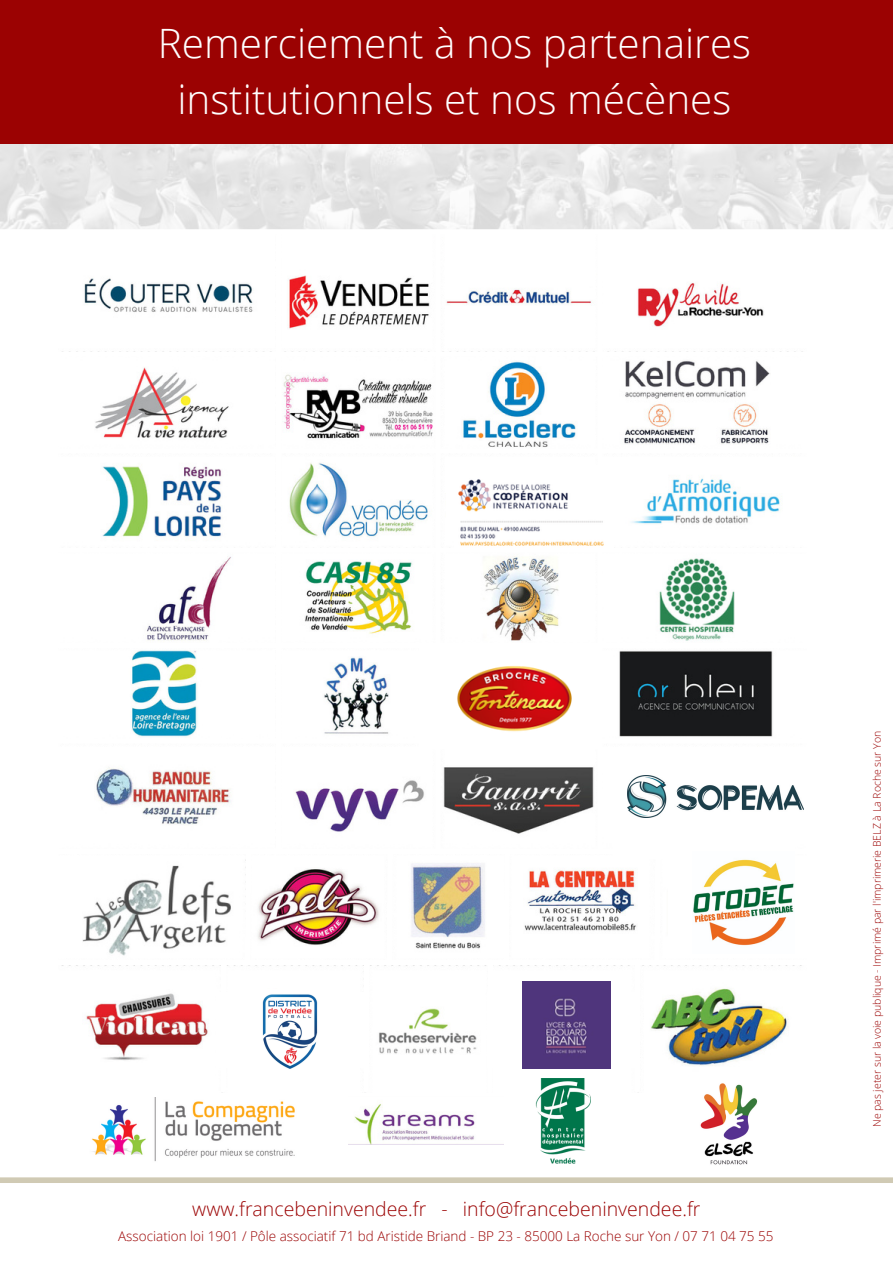
<style>
.page{position:relative;width:893px;height:1264px;background:#fff}
.page>*{position:absolute;margin:0;border:0;box-sizing:border-box;transform-origin:0 0}
.t1{font:300 40.5px/56.2px "Open Sans";color:#fff;text-align:center}
.t2{font:300 19.5px "Open Sans";color:#9b0202}
.t3{font:300 13.5px "Open Sans";color:#9b0202}
.t4{font:300 10.5px "Open Sans";color:#9b0202}
</style>
<div class="page">
<img style="left:0;top:143px;width:892px;height:86px">
<div style="left:0;top:0;width:892px;height:143px;background:#9b0202"></div>
<div style="left:0;top:1177px;width:892px;height:5px;background:#d0cab4"></div>
<img style="left:61px;top:275px;width:743px;height:794px">
<div style="left:6px;top:959px;width:886px;height:6px;background:#fff"></div>
<div style="left:3px;top:848px;width:889px;height:6px;background:#fff"></div>
<div style="left:0;top:738px;width:892px;height:5px;background:#fff"></div>
<div style="left:0;top:642px;width:889px;height:6px;background:#fff"></div>
<div style="left:0;top:448px;width:892px;height:5px;background:#fff"></div>
<div style="left:3px;top:351px;width:889px;height:6px;background:#fff"></div>
<div style="left:0;top:547px;width:892px;height:6px;background:#fff"></div>
<div style="left:276px;top:235px;width:5px;height:616px;background:#fff"></div>
<div style="left:435px;top:235px;width:6px;height:616px;background:#fff"></div>
<div style="left:597px;top:235px;width:5px;height:613px;background:#fff"></div>
<svg style="left:217px;top:955px;width:12px;height:114px"></svg>
<svg style="left:360px;top:955px;width:12px;height:114px"></svg>
<svg style="left:631px;top:955px;width:12px;height:114px"></svg>
<svg style="left:651px;top:858px;width:12px;height:110px"></svg>
<svg style="left:484px;top:845px;width:29px;height:224px"></svg>
<svg style="left:383px;top:845px;width:13px;height:123px"></svg>
<svg style="left:242px;top:845px;width:12px;height:123px"></svg>
<div style="left:612px;top:758px;width:182px;height:100px;background:#fff"></div>
<img style="left:627px;top:775px;width:176px;height:42px">
<img style="left:354px;top:1104px;width:121px;height:39px">
<img style="left:92px;top:1097px;width:203px;height:65px">
<img style="left:535px;top:1078px;width:55px;height:86px">
<div style="left:419px;top:648px;width:181px;height:100px;background:#fff"></div>
<img style="left:457px;top:666px;width:115px;height:66px">
<div style="left:446px;top:465px;width:159px;height:76px;background:#fff"></div>
<div style="left:487px;top:992px;width:150px;height:75px;background:#fff"></div>
<div style="left:216px;top:992px;width:150px;height:75px;background:#fff"></div>
<div style="left:668px;top:871px;width:150px;height:75px;background:#fff"></div>
<img style="left:692px;top:858px;width:102px;height:95px">
<img style="left:455px;top:469px;width:158px;height:78px">
<img style="left:522px;top:981px;width:88px;height:87px">
<img style="left:248px;top:989px;width:83px;height:80px">
<img style="left:700px;top:1083px;width:58px;height:82px">
<h1 class="t1" style="left:158px;top:14px;width:594px">Remerciement à nos partenaires institutionnels et nos mécènes</h1>
<h2 class="t2" style="left:192px;top:1194px;width:509px">www.francebeninvendee.fr - info@francebeninvendee.fr</h2>
<p class="t3" style="left:118px;top:1226px;width:656px">Association loi 1901 / Pôle associatif 71 bd Aristide Briand - BP 23 - 85000 La Roche sur Yon / 07 71 04 75 55</p>
<p class="t4" style="left:869px;top:1126px;width:397px;rotate:-90deg">Ne pas jeter sur la voie publique - Imprimé par l'imprimerie BELZ à La Roche sur Yon</p>
</div>
